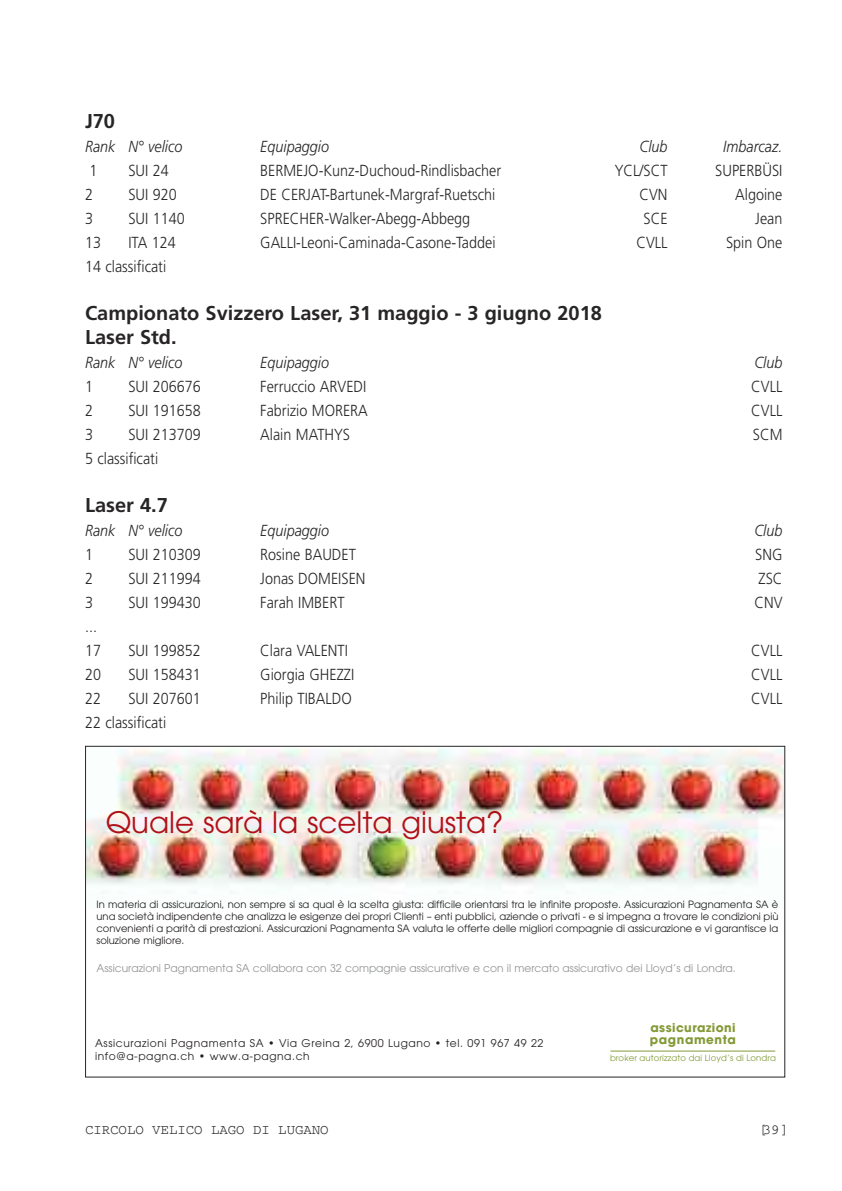
<style>
.page{position:relative;width:842px;height:1191px;background:#fff}
.page>*{position:absolute;margin:0;border:0;box-sizing:border-box;transform-origin:0 0}
.t1{font:29.4px "Avant Garde";color:#b01016}
.t2{font:700 20px/24px "Frutiger";color:#272526}
.t3{font:300 16px/24px "Frutiger";color:#272526;scale:.9 1}
.t4{font:italic 300 16px "Frutiger";color:#272526;scale:.9 1}
.t5{font:14px "Courier";color:#272526}
.t6{font:700 12px/12px "Avant Garde";letter-spacing:.035em;color:#839a37}
.t7{font:10.6px "Avant Garde";color:#939598}
.t8{font:10.6px/12.8px "Avant Garde";letter-spacing:.055em;color:#231f20}
.t9{font:10px/12px "Avant Garde";color:#231f20;text-align:justify}
.t10{font:8.6px "Avant Garde";letter-spacing:.015em;color:#839a37}
</style>
<div class="page">
<hr style="left:610px;top:1050px;width:165px;height:1px;background:#839a37">
<img style="left:87px;top:748px;width:696px;height:145px">
<p class="t2" style="left:85px;top:111px;width:32px">J70</p>
<p class="t4" style="left:85px;top:140px;width:110px">Rank N° velico</p>
<p class="t4" style="left:260px;top:140px;width:78px">Equipaggio</p>
<p class="t4" style="left:639px;top:140px;width:33px">Club</p>
<p class="t4" style="left:723px;top:140px;width:67px">Imbarcaz.</p>
<p class="t3" style="left:89px;top:160px;width:10px">1</p>
<p class="t3" style="left:128px;top:160px;width:46px">SUI 24</p>
<p class="t3" style="left:260px;top:160px;width:269px">BERMEJO-Kunz-Duchoud-Rindlisbacher</p>
<p class="t3" style="left:615px;top:160px;width:60px">YCL/SCT</p>
<p class="t3" style="left:715px;top:160px;width:76px">SUPERBÜSI</p>
<p class="t3" style="left:85px;top:184px;width:10px">2</p>
<p class="t3" style="left:128px;top:184px;width:55px">SUI 920</p>
<p class="t3" style="left:260px;top:184px;width:263px">DE CERJAT-Bartunek-Margraf-Ruetschi</p>
<p class="t3" style="left:639px;top:184px;width:33px">CVN</p>
<p class="t3" style="left:735px;top:184px;width:54px">Algoine</p>
<p class="t3" style="left:85px;top:208px;width:10px">3</p>
<p class="t3" style="left:128px;top:208px;width:64px">SUI 1140</p>
<p class="t3" style="left:260px;top:208px;width:235px">SPRECHER-Walker-Abegg-Abbegg</p>
<p class="t3" style="left:643px;top:208px;width:28px">SCE</p>
<p class="t3" style="left:755px;top:208px;width:32px">Jean</p>
<p class="t3" style="left:85px;top:232px;width:19px">13</p>
<p class="t3" style="left:128px;top:232px;width:54px">ITA 124</p>
<p class="t3" style="left:260px;top:232px;width:263px">GALLI-Leoni-Caminada-Casone-Taddei</p>
<p class="t3" style="left:636px;top:232px;width:36px">CVLL</p>
<p class="t3" style="left:726px;top:232px;width:64px">Spin One</p>
<p class="t3" style="left:85px;top:256px;width:92px">14 classificati</p>
<p class="t2" style="left:85px;top:303px;width:518px">Campionato Svizzero Laser, 31 maggio - 3 giugno 2018<br>Laser Std.</p>
<p class="t4" style="left:85px;top:356px;width:110px">Rank N° velico</p>
<p class="t4" style="left:260px;top:356px;width:78px">Equipaggio</p>
<p class="t4" style="left:754px;top:356px;width:33px">Club</p>
<p class="t3" style="left:85px;top:376px;width:10px">1</p>
<p class="t3" style="left:128px;top:376px;width:82px">SUI 206676</p>
<p class="t3" style="left:260px;top:376px;width:119px">Ferruccio ARVEDI</p>
<p class="t3" style="left:751px;top:376px;width:36px">CVLL</p>
<p class="t3" style="left:85px;top:400px;width:10px">2</p>
<p class="t3" style="left:128px;top:400px;width:82px">SUI 191658</p>
<p class="t3" style="left:260px;top:400px;width:121px">Fabrizio MORERA</p>
<p class="t3" style="left:751px;top:400px;width:36px">CVLL</p>
<p class="t3" style="left:85px;top:424px;width:10px">3</p>
<p class="t3" style="left:128px;top:424px;width:82px">SUI 213709</p>
<p class="t3" style="left:260px;top:424px;width:101px">Alain MATHYS</p>
<p class="t3" style="left:753px;top:424px;width:34px">SCM</p>
<p class="t3" style="left:85px;top:448px;width:83px">5 classificati</p>
<p class="t2" style="left:85px;top:495px;width:84px">Laser 4.7</p>
<p class="t4" style="left:85px;top:524px;width:110px">Rank N° velico</p>
<p class="t4" style="left:260px;top:524px;width:78px">Equipaggio</p>
<p class="t4" style="left:754px;top:524px;width:33px">Club</p>
<p class="t3" style="left:85px;top:544px;width:10px">1</p>
<p class="t3" style="left:128px;top:544px;width:82px">SUI 210309</p>
<p class="t3" style="left:260px;top:544px;width:108px">Rosine BAUDET</p>
<p class="t3" style="left:755px;top:544px;width:32px">SNG</p>
<p class="t3" style="left:85px;top:568px;width:10px">2</p>
<p class="t3" style="left:128px;top:568px;width:82px">SUI 211994</p>
<p class="t3" style="left:260px;top:568px;width:118px">Jonas DOMEISEN</p>
<p class="t3" style="left:758px;top:568px;width:28px">ZSC</p>
<p class="t3" style="left:85px;top:592px;width:10px">3</p>
<p class="t3" style="left:128px;top:592px;width:82px">SUI 199430</p>
<p class="t3" style="left:260px;top:592px;width:95px">Farah IMBERT</p>
<p class="t3" style="left:754px;top:592px;width:33px">CNV</p>
<p class="t3" style="left:85px;top:616px;width:19px">...<br>17</p>
<p class="t3" style="left:128px;top:640px;width:82px">SUI 199852</p>
<p class="t3" style="left:260px;top:640px;width:99px">Clara VALENTI</p>
<p class="t3" style="left:751px;top:640px;width:36px">CVLL</p>
<p class="t3" style="left:85px;top:664px;width:19px">20</p>
<p class="t3" style="left:128px;top:664px;width:82px">SUI 158431</p>
<p class="t3" style="left:260px;top:664px;width:106px">Giorgia GHEZZI</p>
<p class="t3" style="left:751px;top:664px;width:36px">CVLL</p>
<p class="t3" style="left:85px;top:688px;width:19px">22</p>
<p class="t3" style="left:128px;top:688px;width:82px">SUI 207601</p>
<p class="t3" style="left:260px;top:688px;width:103px">Philip TIBALDO</p>
<p class="t3" style="left:751px;top:688px;width:36px">CVLL</p>
<p class="t3" style="left:85px;top:712px;width:92px">22 classificati</p>
<h1 class="t1" style="left:106px;top:811px;width:399px">Quale sarà la scelta giusta?</h1>
<p class="t9" style="left:96px;top:899px;width:683px">In materia di assicurazioni, non sempre si sa qual è la scelta giusta: difficile orientarsi tra le infinite proposte. Assicurazioni Pagnamenta SA è una società indipendente che analizza le esigenze dei propri Clienti – enti pubblici, aziende o privati - e si impegna a trovare le condizioni più convenienti a parità di prestazioni. Assicurazioni Pagnamenta SA valuta le offerte delle migliori compagnie di assicurazione e vi garantisce la soluzione migliore.</p>
<p class="t7" style="left:96px;top:964px;width:641px">Assicurazioni Pagnamenta SA collabora con 32 compagnie assicurative e con il mercato assicurativo dei Lloyd’s di Londra.</p>
<p class="t8" style="left:95px;top:1038px;width:450px">Assicurazioni Pagnamenta SA • Via Greina 2, 6900 Lugano • tel. 091 967 49 22 info@a-pagna.ch • www.a-pagna.ch</p>
<p class="t6" style="left:650px;top:1023px;width:88px">assicurazioni pagnamenta</p>
<p class="t10" style="left:610px;top:1055px;width:167px">broker autorizzato dai Lloyd’s di Londra</p>
<p class="t5" style="left:85px;top:1124px;width:245px">CIRCOLO VELICO LAGO DI LUGANO</p>
<p class="t5" style="left:758px;top:1124px;width:32px">[39]</p>
</div>
